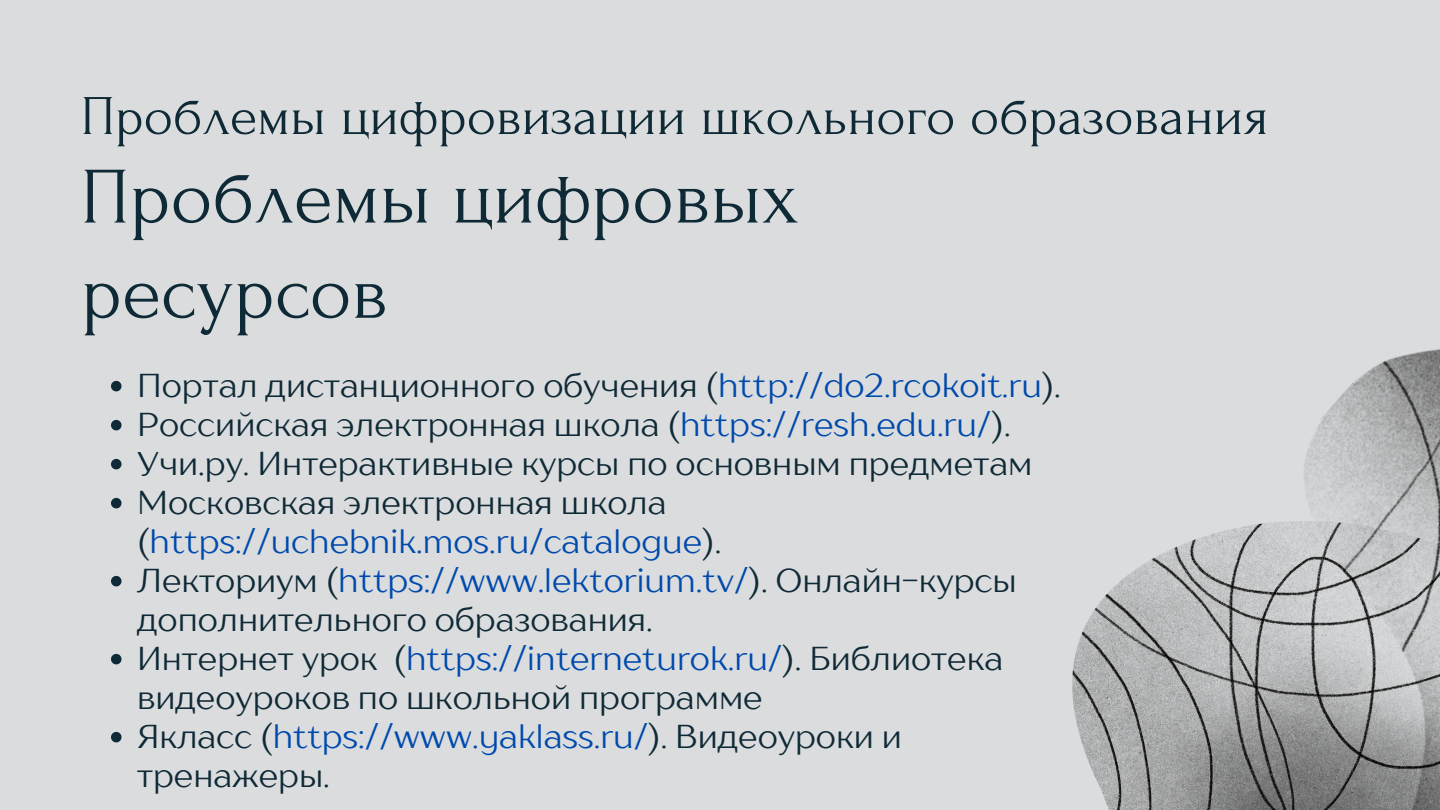
<style>
.page{position:relative;width:1440px;height:810px;background:#dbdcdd}
.page>*{position:absolute;margin:0;border:0;box-sizing:border-box;transform-origin:0 0}
.t1{font:80px/95.2px "Forum";color:#0f2a37}
.t2{font:56px "Forum";color:#0f2a37}
.t3{font:33px/39px "TT Drugs";color:#0f2a37}
.t4{font:33px/39px "TT Drugs";color:#004aad}
.s1{color:#004aad}
.s2{color:#0f2a37}
</style>
<div class="page">
<img style="left:1290px;top:349px;width:150px;height:173px">
<img style="left:1072px;top:522px;width:368px;height:288px">
<svg style="left:111px;top:381px;width:11px;height:10px"></svg>
<svg style="left:111px;top:420px;width:11px;height:10px"></svg>
<svg style="left:111px;top:459px;width:11px;height:10px"></svg>
<svg style="left:111px;top:498px;width:11px;height:10px"></svg>
<svg style="left:111px;top:576px;width:11px;height:10px"></svg>
<svg style="left:111px;top:654px;width:11px;height:10px"></svg>
<svg style="left:111px;top:732px;width:11px;height:10px"></svg>
<p class="t2" style="left:81px;top:86px;width:1189px">Проблемы цифровизации школьного образования</p>
<p class="t1" style="left:81px;top:151px;width:720px">Проблемы цифровых ресурсов</p>
<p class="t3" style="left:137px;top:365px;width:925px">Портал дистанционного обучения (<span class="s1">http://do2.rcokoit.ru</span>).</p>
<p class="t3" style="left:137px;top:404px;width:875px">Российская электронная школа (<span class="s1">https://resh.edu.ru/</span>).</p>
<p class="t3" style="left:137px;top:443px;width:897px">Учи.ру. Интерактивные курсы по основным предметам</p>
<p class="t4" style="left:137px;top:482px;width:586px"><span class="s2">Московская электронная школа (</span>https://uchebnik.mos.ru/catalogue<span class="s2">).</span></p>
<p class="t3" style="left:137px;top:560px;width:881px">Лекториум (<span class="s1">https://www.lektorium.tv/</span>). Онлайн-курсы дополнительного образования.</p>
<p class="t3" style="left:137px;top:638px;width:868px">Интернет урок (<span class="s1">https://interneturok.ru/</span>). Библиотека видеоуроков по школьной программе</p>
<p class="t3" style="left:137px;top:716px;width:766px">Якласс (<span class="s1">https://www.yaklass.ru/</span>). Видеоуроки и тренажеры.</p>
</div>
